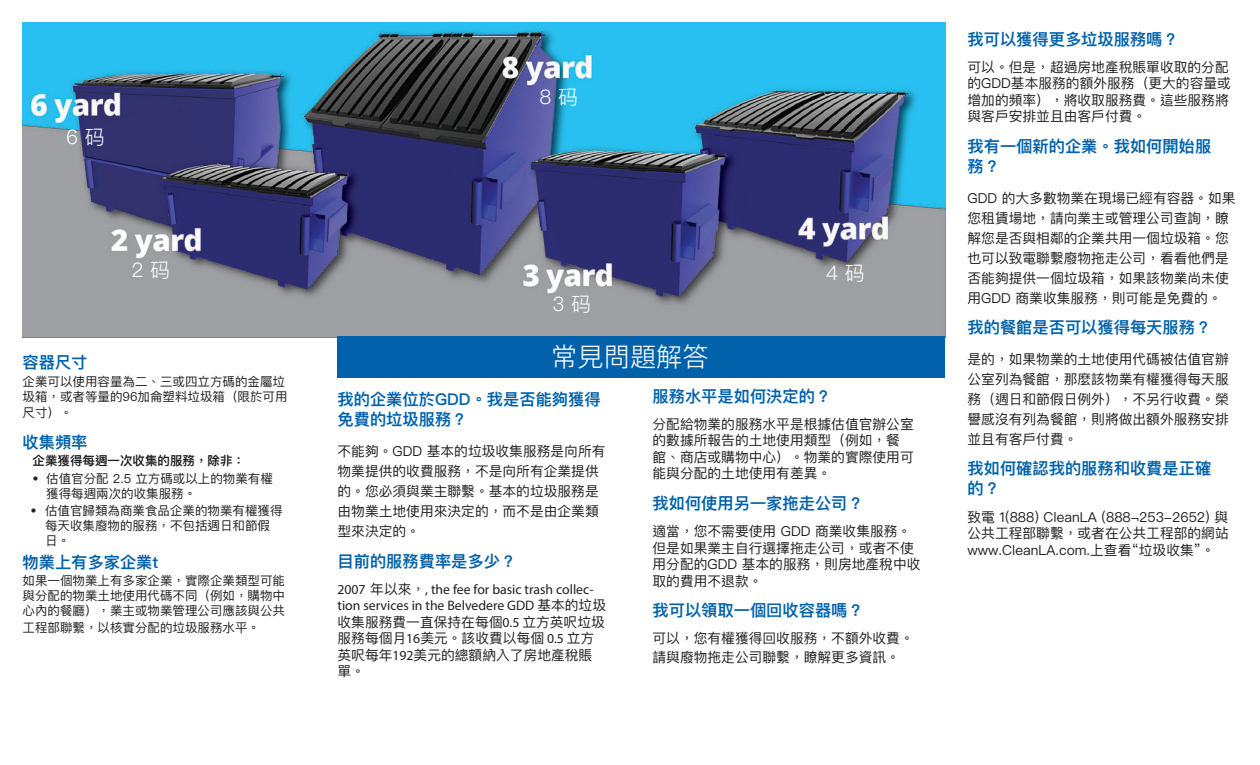
<style>
.page{position:relative;width:1260px;height:765px;background:#fff}
.page>*{position:absolute;margin:0;border:0;box-sizing:border-box;transform-origin:0 0}
.t1{font:300 26.25px "Ping Fang HK";color:#fff}
.t2{font:300 20px "Ping Fang HK";color:#fff}
.t3{font:600 16.25px/20px "Ping Fang HK";color:#0161aa}
.t4{font:13.75px/16.5px "Ping Fang HK";color:#231f20}
.t5{font:13.75px/16.5px "Myriad Pro";color:#231f20}
.t6{font:12.5px/15px "Ping Fang HK";color:#231f20}
.t7{font:600 12.5px "Ping Fang HK";color:#231f20}
.s1{font-family:"Ping Fang HK"}
.s2{font-family:"Myriad Pro"}
</style>
<div class="page">
<img style="left:22px;top:22px;width:923px;height:315px">
<div style="left:338px;top:337px;width:607px;height:41px;background:#0161aa"></div>
<h2 class="t2" style="left:66px;top:125px;width:40px">6 码</h2>
<h2 class="t2" style="left:131px;top:258px;width:40px">2 码</h2>
<p class="t3" style="left:22px;top:353px;width:66px">容器尺寸</p>
<p class="t6" style="left:22px;top:374px;width:266px">企業可以使用容量為二、三或四立方碼的金屬垃圾箱，或者等量的96加侖塑料垃圾箱（限於可用</p>
<p class="t6" style="left:22px;top:405px;width:51px">尺寸）。</p>
<p class="t3" style="left:22px;top:432px;width:66px">收集頻率</p>
<p class="t7" style="left:32px;top:453px;width:214px">企業獲得每週一次收集的服務，除非：</p>
<p class="t6" style="left:46px;top:471px;width:228px;text-indent:-14px">• 估值官分配 2.5 立方碼或以上的物業有權獲得每週兩次的收集服務。</p>
<p class="t6" style="left:45px;top:503px;width:239px;text-indent:-14px">• 估值官歸類為商業食品企業的物業有權獲得每天收集廢物的服務，不包括週日和節假日。</p>
<p class="t3" style="left:22px;top:552px;width:137px">物業上有多家企業t</p>
<p class="t6" style="left:22px;top:573px;width:264px;text-align:justify">如果一個物業上有多家企業，實際企業類型可能與分配的物業土地使用代碼不同（例如，購物中心內的餐廳），業主或物業管理公司應該與公共</p>
<p class="t6" style="left:22px;top:620px;width:239px">工程部聯繫，以核實分配的垃圾服務水平。</p>
<h2 class="t2" style="left:540px;top:84px;width:40px">8 码</h2>
<h2 class="t2" style="left:553px;top:292px;width:40px">3 码</h2>
<h1 class="t1" style="left:551px;top:340px;width:159px">常見問題解答</h1>
<h2 class="t2" style="left:826px;top:261px;width:40px">4 码</h2>
<p class="t3" style="left:338px;top:390px;width:265px">我的企業位於GDD。我是否能夠獲得免費的垃圾服務？</p>
<p class="t4" style="left:338px;top:441px;width:270px;line-height:20px">不能夠。GDD 基本的垃圾收集服務是向所有物業提供的收費服務，不是向所有企業提供的。您必須與業主聯繫。基本的垃圾服務是由物業土地使用來決定的，而不是由企業類型來決定的。</p>
<p class="t3" style="left:338px;top:551px;width:180px">目前的服務費率是多少？</p>
<p class="t5" style="left:338px;top:581px;width:270px">2007 <span class="s1">年以來，</span>, the fee for basic trash collec&shy;tion services in the Belvedere GDD <span class="s1">基本的垃圾</span></p>
<p class="t4" style="left:338px;top:614px;width:269px">收集服務費一直保持在每個<span class="s2">0.5</span> 立方英呎垃圾服務每個月<span class="s2">16</span>美元。該收費以每個 <span class="s2">0.5</span> 立方英呎每年<span class="s2">192</span>美元的總額納入了房地產稅賬單。</p>
<p class="t3" style="left:652px;top:386px;width:180px">服務水平是如何決定的？</p>
<p class="t4" style="left:652px;top:416px;width:263px">分配給物業的服務水平是根據估值官辦公室的數據所報告的土地使用類型（例如，餐館、商店或購物中心）。物業的實際使用可能與分配的土地使用有差異。</p>
<p class="t3" style="left:652px;top:494px;width:213px">我如何使用另一家拖走公司？</p>
<p class="t4" style="left:652px;top:523px;width:270px">適當，您不需要使用 GDD 商業收集服務。但是如果業主自行選擇拖走公司，或者不使用分配的GDD 基本的服務，則房地產稅中收取的費用不退款。</p>
<p class="t3" style="left:652px;top:601px;width:213px">我可以領取一個回收容器嗎？</p>
<p class="t4" style="left:652px;top:629px;width:263px;line-height:19px">可以，您有權獲得回收服務，不額外收費。請與廢物拖走公司聯繫，瞭解更多資訊。</p>
<p class="t3" style="left:968px;top:29px;width:213px">我可以獲得更多垃圾服務嗎？</p>
<p class="t4" style="left:968px;top:59px;width:265px">可以。但是，超過房地產稅賬單收取的分配的GDD基本服務的額外服務（更大的容量或增加的頻率），將收取服務費。這些服務將與客戶安排並且由客戶付費。</p>
<p class="t3" style="left:968px;top:137px;width:245px">我有一個新的企業。我如何開始服務？</p>
<p class="t4" style="left:968px;top:188px;width:270px;line-height:20px">GDD 的大多數物業在現場已經有容器。如果您租賃場地，請向業主或管理公司查詢，瞭解您是否與相鄰的企業共用一個垃圾箱。您也可以致電聯繫廢物拖走公司，看看他們是否能夠提供一個垃圾箱，如果該物業尚未使用GDD 商業收集服務，則可能是免費的。</p>
<p class="t3" style="left:968px;top:318px;width:245px">我的餐館是否可以獲得每天服務？</p>
<p class="t4" style="left:968px;top:349px;width:263px;line-height:20px;text-align:justify">是的，如果物業的土地使用代碼被估值官辦公室列為餐館，那麼該物業有權獲得每天服務（週日和節假日例外），不另行收費。榮譽感沒有列為餐館，則將做出額外服務安排並且有客戶付費。</p>
<p class="t3" style="left:968px;top:459px;width:245px">我如何確認我的服務和收費是正確的？</p>
<p class="t4" style="left:968px;top:509px;width:263px;text-align:justify">致電 1(888) CleanLA (888¬253-2652) 與公共工程部聯繫，或者在公共工程部的網站www.CleanLA.com.上查看“垃圾收集”。</p>
</div>
